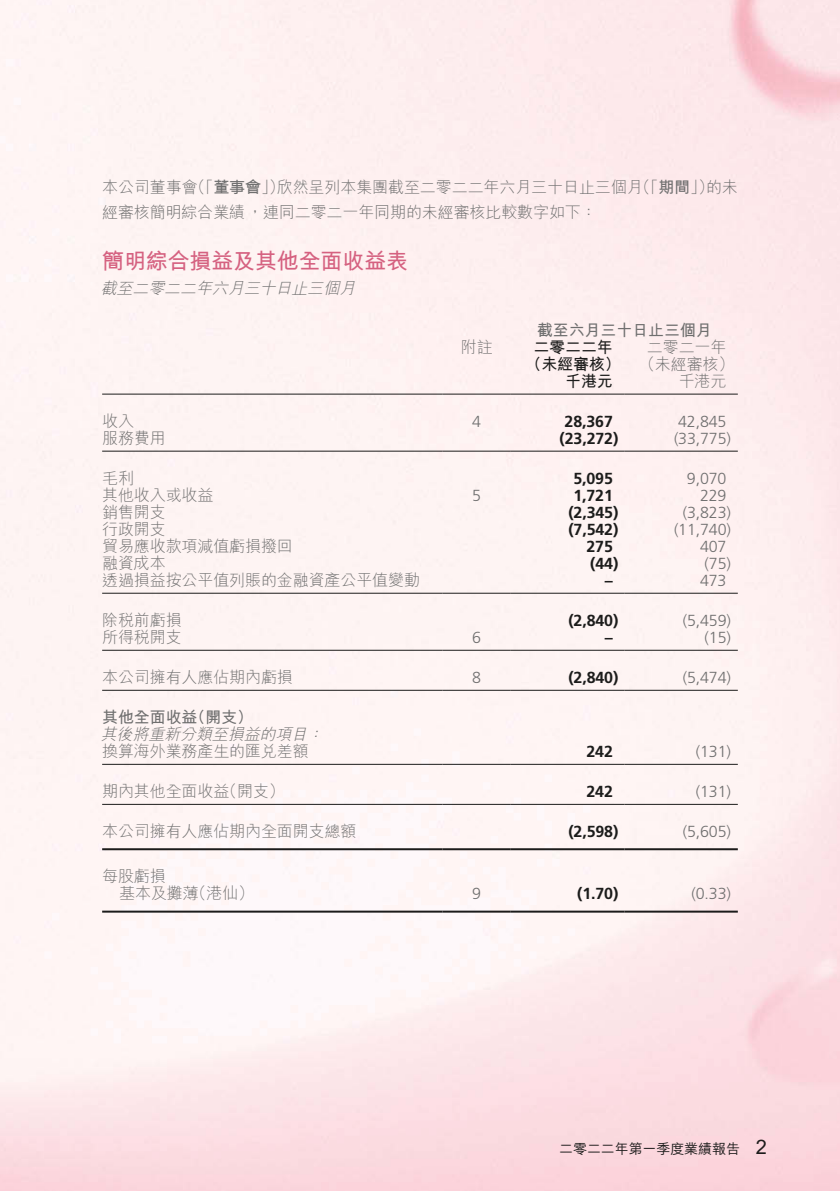
<style>
.page{position:relative;width:840px;height:1191px;background:#fff}
.page>*{position:absolute;margin:0;border:0;box-sizing:border-box;transform-origin:0 0}
.t1{font:700 22px "M Hei HK";letter-spacing:-.01em;color:#d56180}
.t2{font:20px "Arial";color:#1c1c1b}
.t3{font:300 16px/25px "M Hei HK";letter-spacing:-.01em;color:#6f6f6f}
.t4{font:300 16px "Frutiger LT Std";letter-spacing:-.01em;color:#6f6f6f}
.t5{font:700 16px "Frutiger LT Std";letter-spacing:-.01em;color:#1c1c1b}
.t6{font:italic 300 16px "M Hei HK";color:#6f6f6f}
.t7{font:700 16px "M Hei HK";letter-spacing:-.01em;color:#6f6f6f}
.t8{font:700 16px "M Hei HK";letter-spacing:-.01em;color:#1c1c1b}
.t9{font:500 14px "M Hei HK";letter-spacing:-.01em;color:#1c1c1b}
.s1{font-weight:700}
.s2{font-weight:700;color:#1c1c1b}
</style>
<div class="page">
<img style="left:0;top:0;width:839px;height:1191px">
<hr style="left:102px;top:393px;width:340px;height:1px;background:#1c1c1b">
<hr style="left:442px;top:393px;width:68px;height:1px;background:#1c1c1b">
<hr style="left:510px;top:393px;width:114px;height:1px;background:#1c1c1b">
<hr style="left:624px;top:393px;width:113px;height:1px;background:#1c1c1b">
<hr style="left:102px;top:450px;width:340px;height:1px;background:#1c1c1b">
<hr style="left:442px;top:450px;width:68px;height:1px;background:#1c1c1b">
<hr style="left:510px;top:450px;width:114px;height:1px;background:#1c1c1b">
<hr style="left:624px;top:450px;width:113px;height:1px;background:#1c1c1b">
<hr style="left:102px;top:593px;width:340px;height:1px;background:#1c1c1b">
<hr style="left:442px;top:593px;width:68px;height:1px;background:#1c1c1b">
<hr style="left:510px;top:593px;width:114px;height:1px;background:#1c1c1b">
<hr style="left:624px;top:593px;width:113px;height:1px;background:#1c1c1b">
<hr style="left:102px;top:650px;width:340px;height:1px;background:#1c1c1b">
<hr style="left:442px;top:650px;width:68px;height:1px;background:#1c1c1b">
<hr style="left:510px;top:650px;width:114px;height:1px;background:#1c1c1b">
<hr style="left:624px;top:650px;width:113px;height:1px;background:#1c1c1b">
<hr style="left:102px;top:690px;width:340px;height:1px;background:#1c1c1b">
<hr style="left:442px;top:690px;width:68px;height:1px;background:#1c1c1b">
<hr style="left:510px;top:690px;width:114px;height:1px;background:#1c1c1b">
<hr style="left:624px;top:690px;width:113px;height:1px;background:#1c1c1b">
<hr style="left:102px;top:764px;width:340px;height:1px;background:#1c1c1b">
<hr style="left:442px;top:764px;width:68px;height:1px;background:#1c1c1b">
<hr style="left:510px;top:764px;width:114px;height:1px;background:#1c1c1b">
<hr style="left:624px;top:764px;width:113px;height:1px;background:#1c1c1b">
<hr style="left:102px;top:804px;width:340px;height:1px;background:#1c1c1b">
<hr style="left:442px;top:804px;width:68px;height:1px;background:#1c1c1b">
<hr style="left:510px;top:804px;width:114px;height:1px;background:#1c1c1b">
<hr style="left:624px;top:804px;width:113px;height:1px;background:#1c1c1b">
<hr style="left:102px;top:848px;width:340px;height:2px;background:#1c1c1b">
<hr style="left:442px;top:848px;width:68px;height:2px;background:#1c1c1b">
<hr style="left:510px;top:848px;width:114px;height:2px;background:#1c1c1b">
<hr style="left:624px;top:848px;width:113px;height:2px;background:#1c1c1b">
<hr style="left:102px;top:910px;width:340px;height:2px;background:#1c1c1b">
<hr style="left:442px;top:910px;width:68px;height:2px;background:#1c1c1b">
<hr style="left:510px;top:910px;width:114px;height:2px;background:#1c1c1b">
<hr style="left:624px;top:910px;width:113px;height:2px;background:#1c1c1b">
<p class="t3" style="left:189px;top:174px;width:97px">（「<span class="s1">董事會</span>」）</p>
<p class="t3" style="left:634px;top:174px;width:81px">（「<span class="s1">期間</span>」）</p>
<p class="t3" style="left:102px;top:174px;width:496px">本公司董事會<br>經審核簡明綜合業績，連同二零二一年同期的未經審核比較數字如下：</p>
<h1 class="t1" style="left:102px;top:244px;width:307px">簡明綜合損益及其他全面收益表</h1>
<p class="t6" style="left:101px;top:276px;width:260px">截至二零二二年六月三十日止三個月</p>
<p class="t7" style="left:536px;top:318px;width:176px">截至六月三十日止三個月</p>
<p class="t3" style="left:646px;top:333px;width:81px">二零二一年</p>
<p class="t3" style="left:277px;top:174px;width:367px">欣然呈列本集團截至二零二二年六月三十日止三個月</p>
<p class="t3" style="left:705px;top:174px;width:33px">的未</p>
<p class="t3" style="left:460px;top:333px;width:33px">附註</p>
<p class="t8" style="left:533px;top:335px;width:81px">二零二二年</p>
<p class="t3" style="left:678px;top:354px;width:57px;line-height:17px;text-indent:-153px"><span class="s2">（未經審核）</span> （未經審核(千港元</p>
<p class="t8" style="left:565px;top:369px;width:49px">千港元</p>
<p class="t3" style="left:102px;top:407px;width:33px">收入</p>
<p class="t3" style="left:102px;top:424px;width:65px">服務費用</p>
<p class="t4" style="left:472px;top:412px;width:10px">4</p>
<p class="t5" style="left:564px;top:411px;width:50px">28,367</p>
<p class="t5" style="left:559px;top:428px;width:60px">)23,272(</p>
<p class="t4" style="left:677px;top:412px;width:50px">42,845</p>
<p class="t4" style="left:673px;top:429px;width:58px">)33,775(</p>
<p class="t3" style="left:102px;top:464px;width:33px">毛利</p>
<p class="t3" style="left:102px;top:481px;width:113px">其他收入或收益</p>
<p class="t3" style="left:102px;top:498px;width:65px">銷售開支</p>
<p class="t3" style="left:102px;top:515px;width:65px">行政開支</p>
<p class="t3" style="left:102px;top:532px;width:192px">貿易應收款項減值虧損撥回</p>
<p class="t3" style="left:102px;top:549px;width:65px">融資成本</p>
<p class="t3" style="left:102px;top:566px;width:319px">透過損益按公平值列賬的金融資產公平值變動</p>
<p class="t4" style="left:472px;top:486px;width:10px">5</p>
<p class="t5" style="left:573px;top:468px;width:41px">5,095</p>
<p class="t4" style="left:686px;top:469px;width:41px">9,070</p>
<p class="t5" style="left:573px;top:485px;width:41px">1,721</p>
<p class="t4" style="left:699px;top:486px;width:28px">229</p>
<p class="t5" style="left:568px;top:502px;width:51px">)2,345(</p>
<p class="t4" style="left:682px;top:503px;width:50px">)3,823(</p>
<p class="t5" style="left:568px;top:519px;width:51px">)7,542(</p>
<p class="t4" style="left:673px;top:520px;width:58px">)11,740(</p>
<p class="t5" style="left:586px;top:536px;width:28px">275</p>
<p class="t4" style="left:699px;top:537px;width:28px">407</p>
<p class="t5" style="left:590px;top:553px;width:30px">)44(</p>
<p class="t4" style="left:704px;top:554px;width:28px">)75(</p>
<p class="t5" style="left:604px;top:570px;width:9px">–</p>
<p class="t4" style="left:699px;top:571px;width:28px">473</p>
<p class="t3" style="left:102px;top:606px;width:81px">除稅前虧損</p>
<p class="t3" style="left:102px;top:623px;width:81px">所得稅開支</p>
<p class="t4" style="left:472px;top:628px;width:10px">6</p>
<p class="t5" style="left:568px;top:611px;width:51px">)2,840(</p>
<p class="t5" style="left:604px;top:628px;width:9px">–</p>
<p class="t4" style="left:682px;top:611px;width:50px">)5,459(</p>
<p class="t4" style="left:704px;top:628px;width:28px">)15(</p>
<p class="t3" style="left:102px;top:664px;width:192px">本公司擁有人應佔期內虧損</p>
<p class="t7" style="left:189px;top:705px;width:65px">（開支(</p>
<p class="t7" style="left:102px;top:705px;width:97px">其他全面收益</p>
<p class="t6" style="left:101px;top:722px;width:213px">其後將重新分類至損益的項目</p>
<p class="t6" style="left:307px;top:722px;width:22px">：</p>
<p class="t3" style="left:102px;top:738px;width:208px">換算海外業務產生的匯兌差額</p>
<p class="t4" style="left:472px;top:668px;width:10px">8</p>
<p class="t5" style="left:568px;top:668px;width:51px">)2,840(</p>
<p class="t5" style="left:586px;top:742px;width:28px">242</p>
<p class="t4" style="left:682px;top:668px;width:50px">)5,474(</p>
<p class="t4" style="left:695px;top:742px;width:37px">)131(</p>
<p class="t3" style="left:221px;top:778px;width:65px">（開支(</p>
<p class="t3" style="left:102px;top:778px;width:129px">期內其他全面收益</p>
<p class="t5" style="left:586px;top:782px;width:28px">242</p>
<p class="t4" style="left:695px;top:782px;width:37px">)131(</p>
<p class="t3" style="left:102px;top:818px;width:256px">本公司擁有人應佔期內全面開支總額</p>
<p class="t3" style="left:102px;top:863px;width:65px">每股虧損</p>
<p class="t3" style="left:190px;top:880px;width:65px">（港仙(</p>
<p class="t3" style="left:119px;top:880px;width:81px">基本及攤薄</p>
<p class="t4" style="left:472px;top:884px;width:10px">9</p>
<p class="t5" style="left:568px;top:822px;width:51px">)2,598(</p>
<p class="t5" style="left:576px;top:884px;width:43px">)1.70(</p>
<p class="t4" style="left:682px;top:822px;width:50px">)5,605(</p>
<p class="t4" style="left:691px;top:884px;width:41px">)0.33(</p>
<p class="t9" style="left:559px;top:1138px;width:182px">二零二二年第一季度業績報告</p>
<p class="t2" style="left:755px;top:1132px;width:13px">2</p>
</div>
